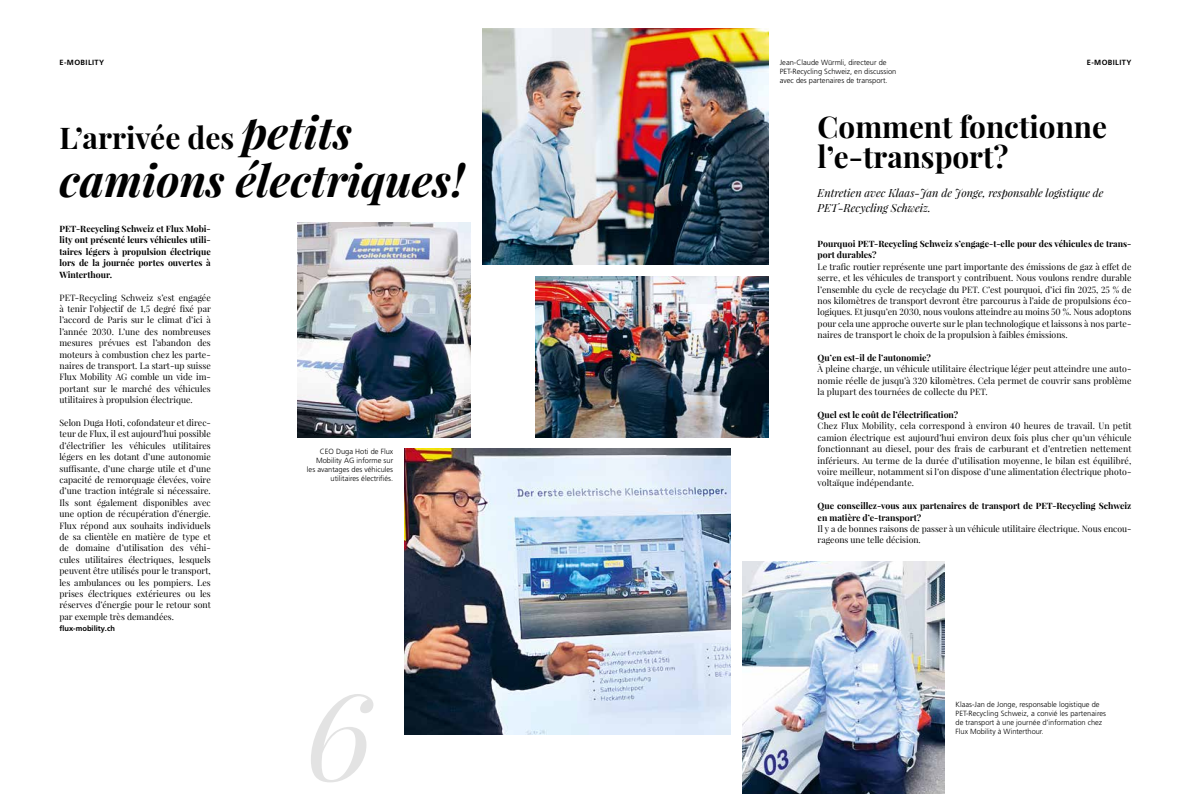
<style>
.page{position:relative;width:1191px;height:794px;background:#fff}
.page>*{position:absolute;margin:0;border:0;box-sizing:border-box;transform-origin:0 0}
.t1{font:italic 120px "Playfair Display";color:#e3e3e3}
.t2{font:italic 700 44px "Playfair Display";color:#000}
.t3{font:700 30px/30px "Playfair Display";color:#000}
.t4{font:italic 11px/15px "Playfair Display";color:#000}
.t5{font:8.8px/11.4px "Playfair Display";color:#000;text-align:justify}
.t6{font:700 8.8px/11.4px "Playfair Display";color:#000}
.t7{font:8.7px/11.4px "Playfair Display";color:#000}
.t8{font:300 7.5px/9px "Frutiger LT Pro";color:#000}
.t9{font:700 7.5px "Frutiger LT Pro";letter-spacing:.05em;color:#000}
.t10{font:700 7.5px "Frutiger LT Pro";color:#000}
.s1{font-style:italic;font-size:44px}
.s2{font-size:8.8px}
</style>
<div class="page">
<img style="left:742px;top:561px;width:202px;height:233px">
<img style="left:536px;top:276px;width:232px;height:161px">
<img style="left:482px;top:28px;width:286px;height:237px">
<img style="left:298px;top:223px;width:172px;height:214px">
<img style="left:404px;top:448px;width:326px;height:287px">
<p class="t9" style="left:60px;top:58px;width:46px">E-MOBILITY</p>
<h3 class="t3" style="left:60px;top:123px;width:294px">L’arrivée des <span class="s1">petits</span></h3>
<h2 class="t2" style="left:60px;top:150px;width:407px">camions électriques!</h2>
<p class="t6" style="left:60px;top:223px;width:153px;text-align:justify">PET-Recycling Schweiz et Flux Mobi&shy;lity ont présenté leurs véhicules utili&shy;taires légers à propulsion électrique lors de la journée portes ouvertes à Winterthour.</p>
<p class="t5" style="left:60px;top:291px;width:153px">PET-Recycling Schweiz s’est engagée à tenir l’objectif de 1,5 degré fixé par l’accord de Paris sur le climat d’ici à l’année 2030. L’une des nombreuses mesures prévues est l’abandon des moteurs à combustion chez les parte&shy;naires de transport. La start-up suisse Flux Mobility AG comble un vide im&shy;portant sur le marché des véhicules utilitaires à propulsion électrique.</p>
<p class="t5" style="left:60px;top:417px;width:153px">Selon Duga Hoti, cofondateur et direc&shy;teur de Flux, il est aujourd’hui possible d’électrifier les véhicules utilitaires légers en les dotant d’une autonomie suffisante, d’une charge utile et d’une capacité de remorquage élevées, voire d’une traction intégrale si nécessaire.<br>Ils sont également disponibles avec une option de récupération d’énergie.<br>Flux répond aux souhaits individuels de sa clientèle en matière de type et de domaine d’utilisation des véhi&shy;cules utilitaires électriques, lesquels peuvent être utilisés pour le transport, les ambulances ou les pompiers. Les prises électriques extérieures ou les réserves d’énergie pour le retour sont par exemple très demandées.</p>
<p class="t10" style="left:60px;top:624px;width:57px">flux-mobility.ch</p>
<p class="t8" style="left:307px;top:447px;width:88px;text-align:right">CEO Duga Hoti de Flux<br>Mobility AG informe sur les avantages des véhicules utilitaires électrifiés.</p>
<h1 class="t1" style="left:306px;top:655px;width:69px">6</h1>
<p class="t8" style="left:780px;top:58px;width:118px">Jean-Claude Würmli, directeur de<br>PET-Recycling Schweiz, en discussion avec des partenaires de transport.</p>
<p class="t9" style="left:1086px;top:58px;width:46px">E-MOBILITY</p>
<h3 class="t3" style="left:817px;top:112px;width:291px">Comment fonctionne l’e-transport?</h3>
<p class="t4" style="left:817px;top:185px;width:287px">Entretien avec Klaas-Jan de Jonge, responsable logistique de<br>PET-Recycling Schweiz.</p>
<p class="t6" style="left:817px;top:238px;width:315px">Pourquoi PET-Recycling Schweiz s’engage-t-elle pour des véhicules de trans&shy;port durables?</p>
<p class="t5" style="left:817px;top:261px;width:315px">Le trafic routier représente une part importante des émissions de gaz à effet de serre, et les véhicules de transport y contribuent. Nous voulons rendre durable l’ensemble du cycle de recyclage du PET. C’est pourquoi, d’ici fin 2025, 25 % de nos kilomètres de transport devront être parcourus à l’aide de propulsions éco&shy;logiques. Et jusqu’en 2030, nous voulons atteindre au moins 50 %. Nous adoptons pour cela une approche ouverte sur le plan technologique et laissons à nos parte&shy;naires de transport le choix de la propulsion à faibles émissions.</p>
<p class="t6" style="left:817px;top:352px;width:115px">Qu’en est-il de l’autonomie?</p>
<p class="t5" style="left:817px;top:363px;width:315px">À pleine charge, un véhicule utilitaire électrique léger peut atteindre une auto&shy;nomie réelle de jusqu’à 320 kilomètres. Cela permet de couvrir sans problème la plupart des tournées de collecte du PET.</p>
<p class="t6" style="left:817px;top:409px;width:142px">Quel est le coût de l’électrification?</p>
<p class="t5" style="left:817px;top:420px;width:315px">Chez Flux Mobility, cela correspond à environ 40 heures de travail. Un petit camion électrique est aujourd’hui environ deux fois plus cher qu’un véhicule fonctionnant au diesel, pour des frais de carburant et d’entretien nettement inférieurs. Au terme de la durée d’utilisation moyenne, le bilan est équilibré, voire meilleur, notamment si l’on dispose d’une alimentation électrique photo&shy;voltaïque indépendante.</p>
<p class="t6" style="left:817px;top:500px;width:315px">Que conseillez-vous aux partenaires de transport de PET-Recycling Schweiz en matière d’e-transport?</p>
<p class="t7" style="left:817px;top:523px;width:315px"><span class="s2">Il y a de bonnes raisons de</span> passer à un véhicule utilitaire électrique<span class="s2">.</span> Nous encou&shy;rageons une telle décision.</p>
<p class="t8" style="left:955px;top:700px;width:152px">Klaas-Jan de Jonge, responsable logistique de PET-Recycling Schweiz, a convié les partenaires de transport à une journée d’information chez Flux Mobility à Winterthour.</p>
</div>
